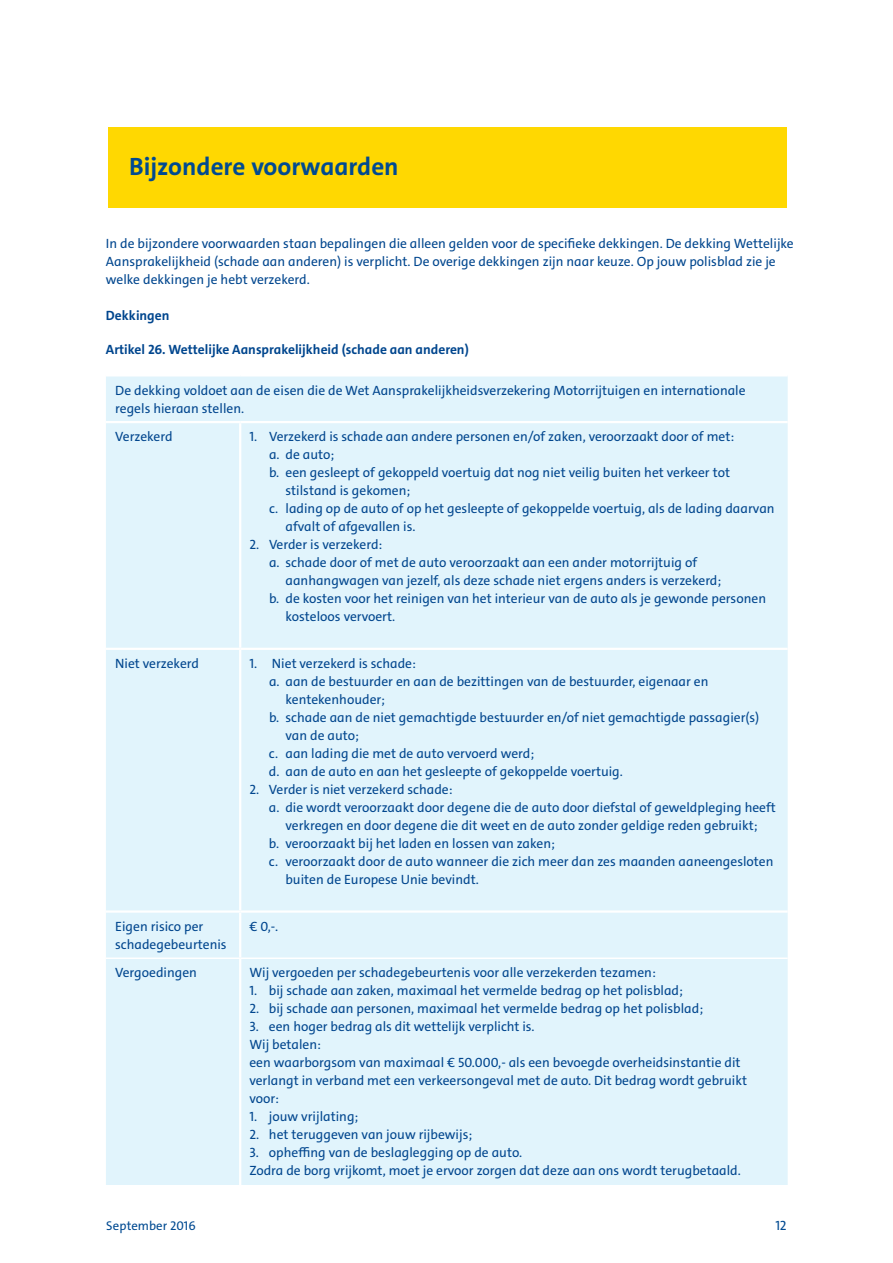
<style>
.page{position:relative;width:893px;height:1263px;background:#fff}
.page>*{position:absolute;margin:0;border:0;box-sizing:border-box;transform-origin:0 0}
.t1{font:700 25.2px "The Sans C4 s";color:#014a91}
.t2{font:13.5px/18px "The Sans C4 s";color:#01468e}
.t3{font:700 13.5px "The Sans C4 s";color:#01468e}
.t4{font:13.5px "The Sans C4 s";color:#014a91}
.t5{font:12.75px "The Sans C4 s";color:#014a91}
</style>
<div class="page">
<div style="left:108px;top:128px;width:679px;height:80px;background:#ffd801"></div>
<div style="left:106px;top:376px;width:682px;height:809px;background:#e1f4fc"></div>
<hr style="left:106px;top:421px;width:134px;height:2px;background:#fff">
<hr style="left:240px;top:421px;width:548px;height:2px;background:#fff">
<hr style="left:239px;top:423px;width:2px;height:225px;background:#fff">
<hr style="left:106px;top:648px;width:134px;height:2px;background:#fff">
<hr style="left:240px;top:648px;width:548px;height:2px;background:#fff">
<hr style="left:239px;top:650px;width:2px;height:260px;background:#fff">
<hr style="left:106px;top:910px;width:134px;height:3px;background:#fff">
<hr style="left:240px;top:910px;width:548px;height:3px;background:#fff">
<hr style="left:239px;top:913px;width:2px;height:44px;background:#fff">
<hr style="left:239px;top:959px;width:2px;height:226px;background:#fff">
<hr style="left:106px;top:957px;width:134px;height:2px;background:#fff">
<hr style="left:240px;top:957px;width:548px;height:2px;background:#fff">
<h1 class="t1" style="left:129px;top:150px;width:271px">Bijzondere voorwaarden</h1>
<p class="t2" style="left:106px;top:235px;width:689px">In de bijzondere voorwaarden staan bepalingen die alleen gelden voor de specifieke dekkingen. De dekking Wettelijke<br>Aansprakelijkheid (schade aan anderen) is verplicht. De overige dekkingen zijn naar keuze. Op jouw polisblad zie je welke dekkingen je hebt verzekerd.</p>
<p class="t3" style="left:106px;top:307px;width:65px">Dekkingen</p>
<p class="t3" style="left:106px;top:341px;width:364px">Artikel 26. Wettelijke Aansprakelijkheid (schade aan anderen)</p>
<p class="t2" style="left:115px;top:381px;width:632px">De dekking voldoet aan de eisen die de Wet Aansprakelijkheidsverzekering Motorrijtuigen en internationale regels hieraan stellen.</p>
<p class="t2" style="left:115px;top:428px;width:59px">Verzekerd</p>
<p class="t2" style="left:250px;top:428px;width:486px">1. Verzekerd is schade aan andere personen en/of zaken, veroorzaakt door of met:</p>
<p class="t2" style="left:269px;top:446px;width:67px">a. de auto;</p>
<p class="t2" style="left:269px;top:464px;width:462px">b. een gesleept of gekoppeld voertuig dat nog niet veilig buiten het verkeer tot</p>
<p class="t2" style="left:286px;top:482px;width:126px">stilstand is gekomen;</p>
<p class="t2" style="left:269px;top:500px;width:507px">c. lading op de auto of op het gesleepte of gekoppelde voertuig, als de lading daarvan</p>
<p class="t2" style="left:286px;top:518px;width:131px">afvalt of afgevallen is.</p>
<p class="t2" style="left:250px;top:536px;width:134px">2. Verder is verzekerd:</p>
<p class="t2" style="left:269px;top:554px;width:430px">a. schade door of met de auto veroorzaakt aan een ander motorrijtuig of</p>
<p class="t2" style="left:286px;top:572px;width:437px">aanhangwagen van jezelf, als deze schade niet ergens anders is verzekerd;</p>
<p class="t2" style="left:269px;top:590px;width:499px">b. de kosten voor het reinigen van het interieur van de auto als je gewonde personen</p>
<p class="t2" style="left:285px;top:608px;width:111px">kosteloos vervoert.</p>
<p class="t2" style="left:115px;top:655px;width:85px">Niet verzekerd</p>
<p class="t2" style="left:250px;top:655px;width:168px">1. Niet verzekerd is schade:</p>
<p class="t2" style="left:269px;top:673px;width:441px">a. aan de bestuurder en aan de bezittingen van de bestuurder, eigenaar en</p>
<p class="t2" style="left:285px;top:691px;width:101px">kentekenhouder;</p>
<p class="t2" style="left:269px;top:709px;width:492px">b. schade aan de niet gemachtigde bestuurder en/of niet gemachtigde passagier(s)</p>
<p class="t2" style="left:285px;top:727px;width:75px">van de auto;</p>
<p class="t2" style="left:269px;top:745px;width:267px">c. aan lading die met de auto vervoerd werd;</p>
<p class="t2" style="left:269px;top:763px;width:355px">d. aan de auto en aan het gesleepte of gekoppelde voertuig.</p>
<p class="t2" style="left:249px;top:781px;width:205px">2. Verder is niet verzekerd schade:</p>
<p class="t2" style="left:269px;top:799px;width:508px">a. die wordt veroorzaakt door degene die de auto door diefstal of geweldpleging heeft</p>
<p class="t2" style="left:285px;top:817px;width:474px">verkregen en door degene die dit weet en de auto zonder geldige reden gebruikt;</p>
<p class="t2" style="left:269px;top:835px;width:288px">b. veroorzaakt bij het laden en lossen van zaken;</p>
<p class="t2" style="left:269px;top:853px;width:506px">c. veroorzaakt door de auto wanneer die zich meer dan zes maanden aaneengesloten</p>
<p class="t2" style="left:285px;top:871px;width:195px">buiten de Europese Unie bevindt.</p>
<p class="t2" style="left:115px;top:917px;width:113px">Eigen risico per schadegebeurtenis</p>
<p class="t2" style="left:249px;top:917px;width:30px">€ 0,-.</p>
<p class="t2" style="left:115px;top:964px;width:83px">Vergoedingen</p>
<p class="t2" style="left:249px;top:964px;width:408px">Wij vergoeden per schadegebeurtenis voor alle verzekerden tezamen:</p>
<p class="t2" style="left:249px;top:982px;width:435px">1. bij schade aan zaken, maximaal het vermelde bedrag op het polisblad;</p>
<p class="t2" style="left:249px;top:1000px;width:455px">2. bij schade aan personen, maximaal het vermelde bedrag op het polisblad;</p>
<p class="t2" style="left:249px;top:1018px;width:499px">3. een hoger bedrag als dit wettelijk verplicht is.<br>Wij betalen:<br>een waarborgsom van maximaal € 50.000,- als een bevoegde overheidsinstantie dit verlangt in verband met een verkeersongeval met de auto. Dit bedrag wordt gebruikt voor:</p>
<p class="t2" style="left:249px;top:1108px;width:111px">1. jouw vrijlating;</p>
<p class="t2" style="left:249px;top:1126px;width:224px">2. het teruggeven van jouw rijbewijs;</p>
<p class="t2" style="left:249px;top:1144px;width:493px">3. opheffing van de beslaglegging op de auto.<br>Zodra de borg vrijkomt, moet je ervoor zorgen dat deze aan ons wordt terugbetaald.</p>
<p class="t5" style="left:106px;top:1217px;width:91px">September 2016</p>
<p class="t4" style="left:775px;top:1217px;width:13px">12</p>
</div>
